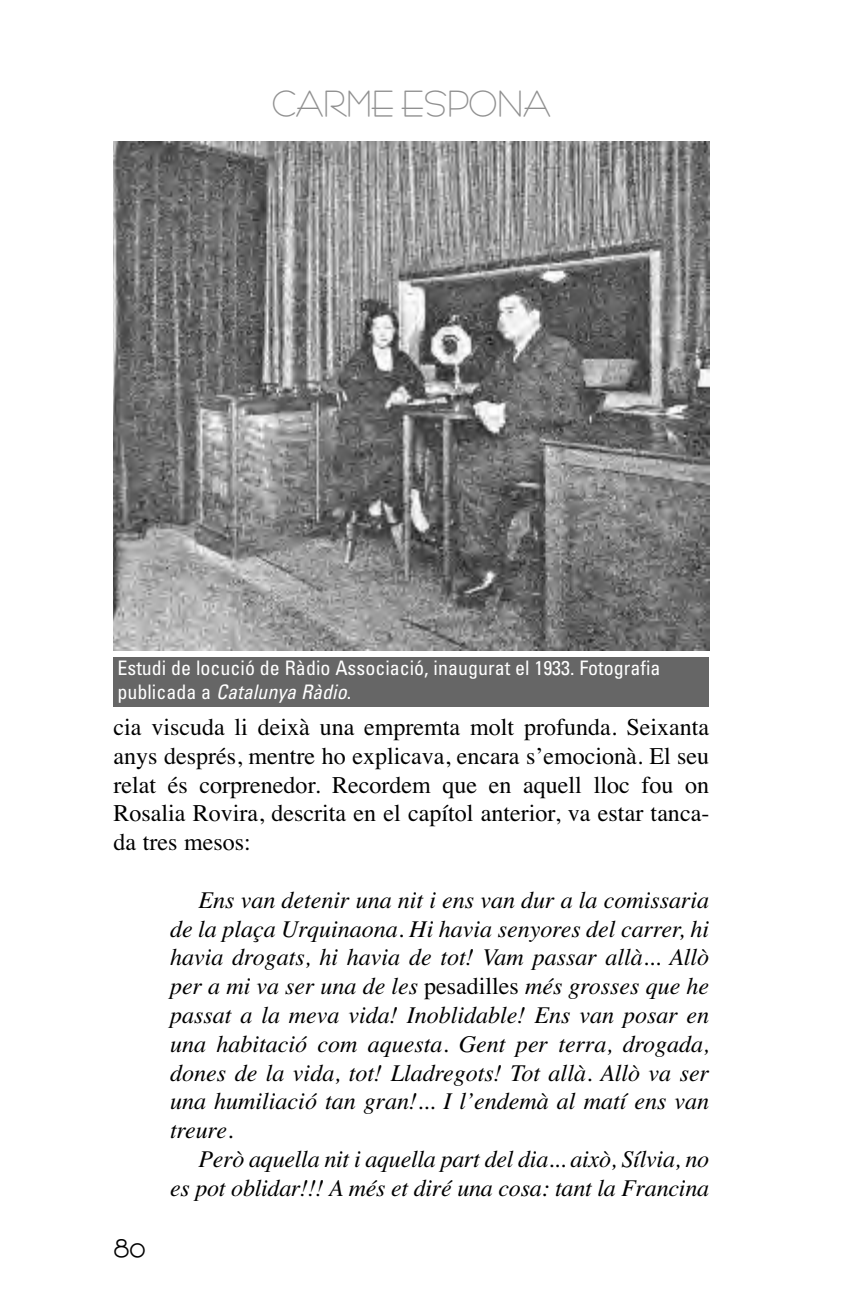
<style>
.page{position:relative;width:851px;height:1304px;background:#fff}
.page>*{position:absolute;margin:0;border:0;box-sizing:border-box;transform-origin:0 0}
.t1{font:700 32px "Bernie";color:#000}
.t2{font:700 28px "Bernie";color:#909090}
.t3{font:italic 24px/28.8px "Times";letter-spacing:-.01em;color:#000;text-align:justify}
.t4{font:24px/28.8px "Times";color:#000;text-align:justify}
.t5{font:condensed 20px/24px "Univers";color:#fff}
.s1{font-style:italic}
.s2{font-style:normal}
</style>
<div class="page">
<img style="left:113px;top:142px;width:596px;height:508px">
<div style="left:113px;top:657px;width:596px;height:49px;background:#666"></div>
<p class="t2" style="left:272px;top:87px;width:279px">CARME ESPONA</p>
<p class="t5" style="left:117px;top:658px;width:544px">Estudi de locució de Ràdio Associació, inaugurat el 1933. Fotografia publicada a <span class="s1">Catalunya Ràdio</span>.</p>
<p class="t4" style="left:113px;top:712px;width:597px">cia viscuda li deixà una empremta molt profunda. Seixanta anys després, mentre ho explicava, encara s’emocionà. El seu relat és corprenedor. Recordem que en aquell lloc fou on Rosalia Rovira, descrita en el capítol anterior, va estar tanca&shy;da tres mesos:</p>
<h1 class="t1" style="left:113px;top:1227px;width:34px">80</h1>
<p class="t3" style="left:170px;top:885px;width:540px;text-indent:28px">Ens van detenir una nit i ens van dur a la comissaria de la plaça Urquinaona. Hi havia senyores del carrer, hi havia drogats, hi havia de tot! Vam passar allà... Allò per a mi va ser una de les <span class="s2">pesadilles</span> més grosses que he passat a la meva vida! Inoblidable! Ens van posar en una habitació com aquesta. Gent per terra, drogada, dones de la vida, tot! Lladregots! Tot allà. Allò va ser una humiliació tan gran!... I l’endemà al matí ens van treure.</p>
<p class="t3" style="left:170px;top:1144px;width:540px;text-align:right">Però aquella nit i aquella part del dia... això, Sílvia, no<br>es pot oblidar!!! A més et diré una cosa: tant la Francina</p>
</div>
